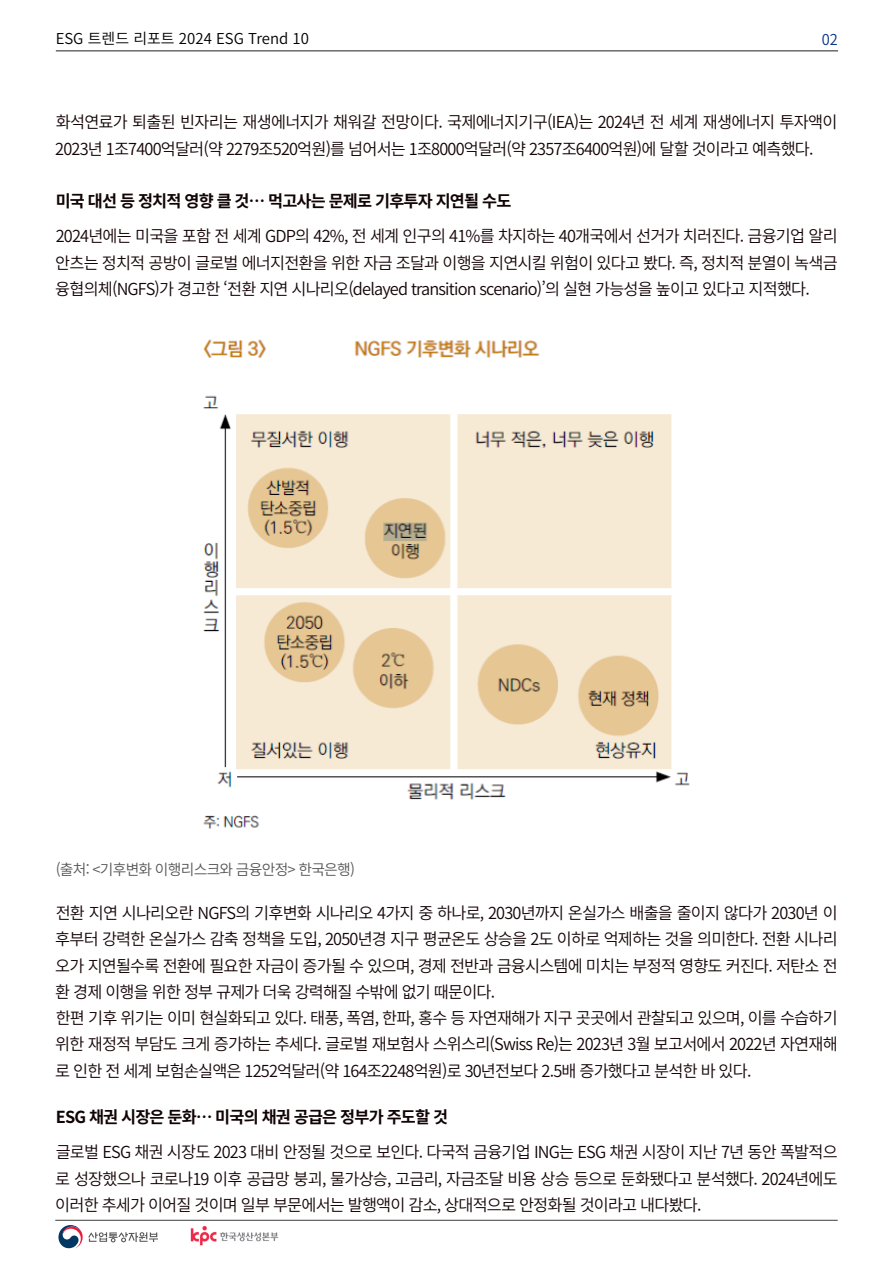
<style>
.page{position:relative;width:893px;height:1263px;background:#fff}
.page>*{position:absolute;margin:0;border:0;box-sizing:border-box;transform-origin:0 0}
.t1{font:16.5px/26.2px "Source Han Sans K";letter-spacing:-.05em;color:#140406;text-align:justify}
.t2{font:700 16.5px "Source Han Sans K";letter-spacing:-.05em;color:#110405}
.t3{font:15px "Source Han Sans K";letter-spacing:-.05em;color:#575757}
.t4{font:15px "Source Han Sans K";color:#000}
.t5{font:15px "Source Han Sans K";color:#0c3388}
</style>
<div class="page">
<svg style="left:58px;top:1225px;width:100px;height:23px"></svg>
<hr style="left:56px;top:51px;width:782px;height:1px;background:#231f20">
<hr style="left:55px;top:1220px;width:783px;height:1px;background:#030505">
<img style="left:190px;top:1226px;width:89px;height:20px">
<img style="left:203px;top:339px;width:487px;height:490px">
<p class="t4" style="left:56px;top:30px;width:255px">ESG 트렌드 리포트 2024 ESG Trend 10</p>
<p class="t5" style="left:822px;top:31px;width:18px">02</p>
<p class="t1" style="left:55px;top:110px;width:784px">화석연료가 퇴출된 빈자리는 재생에너지가 채워갈 전망이다. 국제에너지기구(IEA)는 2024년 전 세계 재생에너지 투자액이<br>2023년 1조7400억달러(약 2279조520억원)를 넘어서는 1조8000억달러(약 2357조6400억원)에 달할 것이라고 예측했다.</p>
<p class="t2" style="left:56px;top:192px;width:457px">미국 대선 등 정치적 영향 클 것… 먹고사는 문제로 기후투자 지연될 수도</p>
<p class="t1" style="left:55px;top:224px;width:784px">2024년에는 미국을 포함 전 세계 GDP의 42%, 전 세계 인구의 41%를 차지하는 40개국에서 선거가 치러진다. 금융기업 알리 안츠는 정치적 공방이 글로벌 에너지전환을 위한 자금 조달과 이행을 지연시킬 위험이 있다고 봤다. 즉, 정치적 분열이 녹색금 융협의체(NGFS)가 경고한 ‘전환 지연 시나리오(delayed transition scenario)’의 실현 가능성을 높이고 있다고 지적했다.</p>
<p class="t3" style="left:56px;top:861px;width:301px">(출처: &lt;기후변화 이행리스크와 금융안정&gt; 한국은행)</p>
<p class="t1" style="left:55px;top:900px;width:784px">전환 지연 시나리오란 NGFS의 기후변화 시나리오 4가지 중 하나로, 2030년까지 온실가스 배출을 줄이지 않다가 2030년 이 후부터 강력한 온실가스 감축 정책을 도입, 2050년경 지구 평균온도 상승을 2도 이하로 억제하는 것을 의미한다. 전환 시나리 오가 지연될수록 전환에 필요한 자금이 증가될 수 있으며, 경제 전반과 금융시스템에 미치는 부정적 영향도 커진다. 저탄소 전 환 경제 이행을 위한 정부 규제가 더욱 강력해질 수밖에 없기 때문이다.</p>
<p class="t1" style="left:55px;top:1005px;width:784px">한편 기후 위기는 이미 현실화되고 있다. 태풍, 폭염, 한파, 홍수 등 자연재해가 지구 곳곳에서 관찰되고 있으며, 이를 수습하기 위한 재정적 부담도 크게 증가하는 추세다. 글로벌 재보험사 스위스리(Swiss Re)는 2023년 3월 보고서에서 2022년 자연재해 로 인한 전 세계 보험손실액은 1252억달러(약 164조2248억원)로 30년전보다 2.5배 증가했다고 분석한 바 있다.</p>
<p class="t2" style="left:56px;top:1108px;width:394px">ESG 채권 시장은 둔화… 미국의 채권 공급은 정부가 주도할 것</p>
<p class="t1" style="left:55px;top:1139px;width:784px">글로벌 ESG 채권 시장도 2023 대비 안정될 것으로 보인다. 다국적 금융기업 ING는 ESG 채권 시장이 지난 7년 동안 폭발적으 로 성장했으나 코로나19 이후 공급망 붕괴, 물가상승, 고금리, 자금조달 비용 상승 등으로 둔화됐다고 분석했다. 2024년에도 이러한 추세가 이어질 것이며 일부 부문에서는 발행액이 감소, 상대적으로 안정화될 것이라고 내다봤다.</p>
</div>
